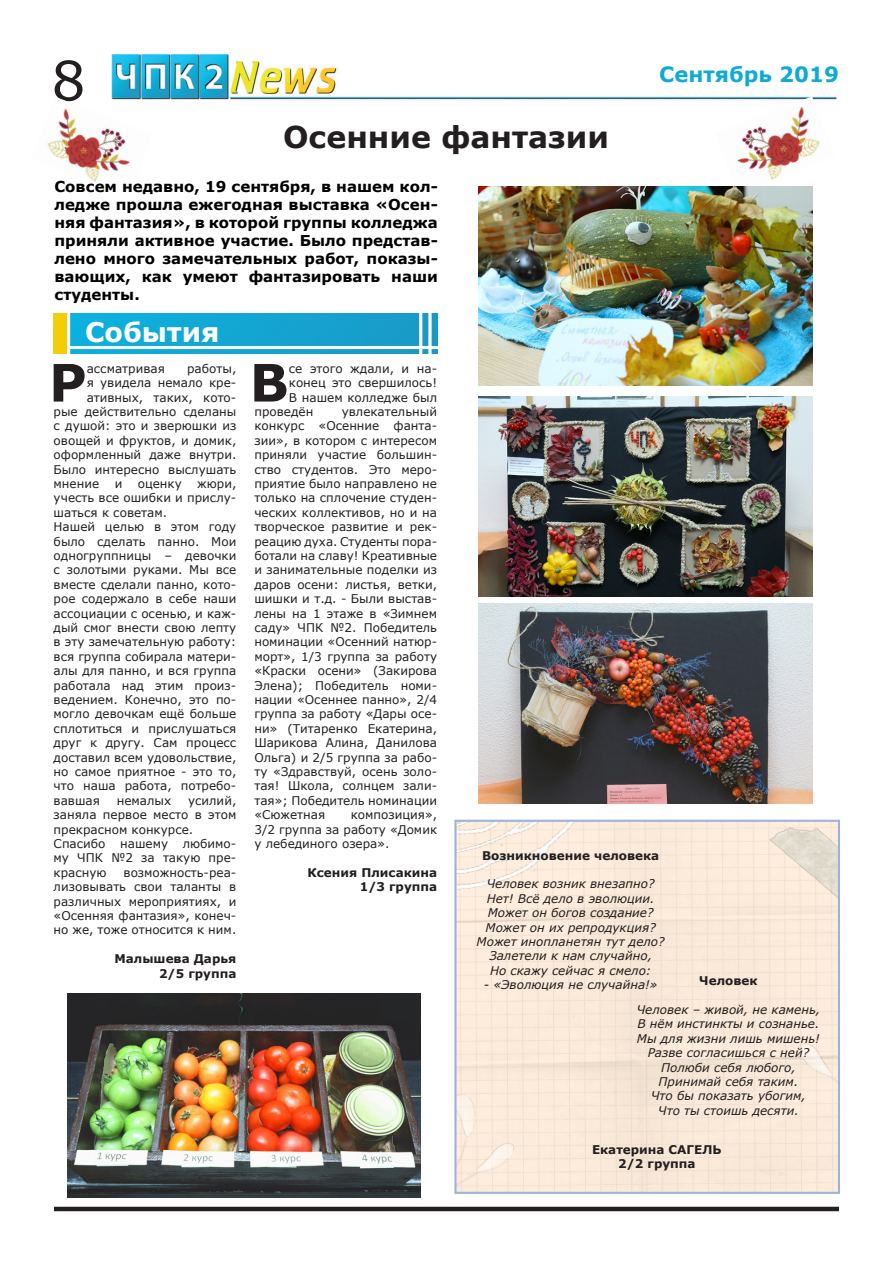
<style>
.page{position:relative;width:893px;height:1263px;background:#fff}
.page>*{position:absolute;margin:0;border:0;box-sizing:border-box;transform-origin:0 0}
.t1{font:54px "Verdana";color:#231f20}
.t2{font:700 51.6px "Verdana";color:#231f20}
.t3{font:700 30px "Verdana";color:#231f20}
.t4{font:700 27px "Verdana";color:#fff}
.t5{font:700 21px "Verdana";color:#10aad7}
.t6{font:700 15px/18px "Verdana";color:#000;text-align:justify}
.t7{font:12px/14.4px "Verdana";color:#231f20;text-align:justify}
.t8{font:italic 12px/14.4px "Verdana";color:#231f20;text-align:center}
.t9{font:700 12px/14.4px "Verdana";color:#231f20;text-align:right}
</style>
<div class="page">
<img style="left:111px;top:54px;width:726px;height:46px">
<hr style="left:54px;top:1207px;width:785px;height:4px;background:#231f20">
<img style="left:715px;top:96px;width:120px;height:84px">
<img style="left:47px;top:97px;width:105px;height:85px">
<img style="left:54px;top:314px;width:383px;height:39px">
<img style="left:68px;top:994px;width:352px;height:203px">
<img style="left:479px;top:186px;width:334px;height:200px">
<img style="left:479px;top:397px;width:334px;height:199px">
<img style="left:479px;top:604px;width:334px;height:199px">
<svg style="left:454px;top:820px;width:386px;height:374px;background:#f7e7d8"></svg>
<div style="left:456px;top:821px;width:383px;height:371px;border:1px solid #99b0da"></div>
<h1 class="t1" style="left:51px;top:44px;width:36px">8</h1>
<h3 class="t5" style="left:659px;top:59px;width:181px">Сентябрь 2019</h3>
<h3 class="t3" style="left:283px;top:116px;width:327px">Осенние фантазии</h3>
<p class="t6" style="left:54px;top:177px;width:385px">Совсем недавно, 19 сентября, в нашем кол&shy;ледже прошла ежегодная выставка «Осен&shy;няя фантазия», в которой группы колледжа приняли активное участие. Было представ&shy;лено много замечательных работ, показы&shy;вающих, как умеют фантазировать наши студенты.</p>
<h3 class="t4" style="left:85px;top:313px;width:136px">События</h3>
<h2 class="t2" style="left:49px;top:346px;width:39px">Р</h2>
<p class="t7" style="left:87px;top:361px;width:80px">ассматривая</p>
<p class="t7" style="left:187px;top:361px;width:51px">работы,</p>
<h2 class="t2" style="left:250px;top:346px;width:41px">В</h2>
<p class="t7" style="left:289px;top:361px;width:150px">се этого ждали, и на-</p>
<p class="t7" style="left:289px;top:375px;width:150px">конец это свершилось!</p>
<p class="t7" style="left:289px;top:390px;width:150px">В нашем колледже был</p>
<p class="t7" style="left:254px;top:404px;width:60px">проведён</p>
<p class="t7" style="left:87px;top:375px;width:151px">я увидела немало кре-</p>
<p class="t7" style="left:87px;top:390px;width:151px">ативных, таких, кото-</p>
<p class="t7" style="left:54px;top:404px;width:184px">рые действительно сделаны</p>
<p class="t7" style="left:54px;top:419px;width:184px">с душой: это и зверюшки из</p>
<p class="t7" style="left:54px;top:433px;width:184px">овощей и фруктов, и домик,</p>
<p class="t7" style="left:54px;top:447px;width:184px">оформленный даже внутри.</p>
<p class="t7" style="left:54px;top:462px;width:184px">Было интересно выслушать</p>
<p class="t7" style="left:54px;top:476px;width:47px">мнение</p>
<p class="t7" style="left:115px;top:476px;width:9px">и</p>
<p class="t7" style="left:138px;top:476px;width:46px">оценку</p>
<p class="t7" style="left:254px;top:404px;width:184px;text-indent:87px">увлекательный конкурс «Осенние фанта&shy;зии», в котором с интересом приняли участие большин&shy;ство студентов. Это меро&shy;приятие было направлено не только на сплочение студен&shy;ческих коллективов, но и на творческое развитие и рек&shy;реацию духа. Студенты пора&shy;ботали на славу! Креативные и занимательные поделки из даров осени: листья, ветки, шишки и т.д. - Были выстав&shy;лены на 1 этаже в «Зимнем саду» ЧПК №2. Победитель номинации «Осенний натюр&shy;морт», 1/3 группа за работу «Краски осени» (Закирова Элена); Победитель номи&shy;нации «Осеннее панно», 2/4 группа за работу «Дары осе&shy;ни» (Титаренко Екатерина, Шарикова Алина, Данилова Ольга) и 2/5 группа за рабо&shy;ту «Здравствуй, осень золо&shy;тая! Школа, солнцем зали&shy;тая»; Победитель номинации «Сюжетная</p>
<p class="t7" style="left:54px;top:476px;width:184px;text-align:left;text-indent:144px">жюри, учесть все ошибки и прислу&shy;шаться к советам.<br>Нашей целью в этом году было сделать панно. Мои одногруппницы – девочки с золотыми руками. Мы все вместе сделали панно, кото&shy;рое содержало в себе наши ассоциации с осенью, и каж&shy;дый смог внести свою лепту в эту замечательную работу: вся группа собирала матери&shy;алы для панно, и вся группа работала над этим произ&shy;ведением. Конечно, это по&shy;могло девочкам ещё больше сплотиться и прислушаться друг к другу. Сам процесс доставил всем удовольствие, но самое приятное - это то, что наша работа, потребо&shy;вавшая</p>
<p class="t7" style="left:54px;top:793px;width:184px;text-align:left;text-indent:134px">усилий, заняла первое место в этом прекрасном конкурсе.<br>Спасибо нашему любимо&shy;му ЧПК №2 за такую пре&shy;красную</p>
<p class="t7" style="left:117px;top:793px;width:56px">немалых</p>
<p class="t7" style="left:254px;top:807px;width:184px;text-indent:96px">композиция», 3/2 группа за работу «Домик у лебединого озера».</p>
<p class="t9" style="left:307px;top:865px;width:131px">Ксения Плисакина<br>1/3 группа</p>
<p class="t9" style="left:482px;top:848px;width:179px">Возникновение человека</p>
<p class="t8" style="left:477px;top:877px;width:190px">Человек возник внезапно?<br>Нет! Всё дело в эволюции.<br>Может он богов создание?<br>Может он их репродукция?<br>Может инопланетян тут дело?<br>Залетели к нам случайно,<br>Но скажу сейчас я смело:</p>
<p class="t8" style="left:484px;top:977px;width:175px">- «Эволюция не случайна!»</p>
<p class="t9" style="left:699px;top:973px;width:60px">Человек</p>
<p class="t8" style="left:637px;top:1002px;width:185px">Человек – живой, не камень,<br>В нём инстинкты и сознанье.<br>Мы для жизни лишь мишень!<br>Разве согласишься с ней?<br>Полюби себя любого,<br>Принимай себя таким.<br>Что бы показать убогим,<br>Что ты стоишь десяти.</p>
<p class="t9" style="left:592px;top:1142px;width:131px;text-align:center">Екатерина САГЕЛЬ<br>2/2 группа</p>
<p class="t7" style="left:54px;top:865px;width:184px;text-indent:70px">возможность-реа&shy;лизовывать свои таланты в различных мероприятиях, и «Осенняя фантазия», конеч&shy;но же, тоже относится к ним.</p>
<p class="t9" style="left:114px;top:951px;width:123px">Малышева Дарья<br>2/5 группа</p>
</div>
